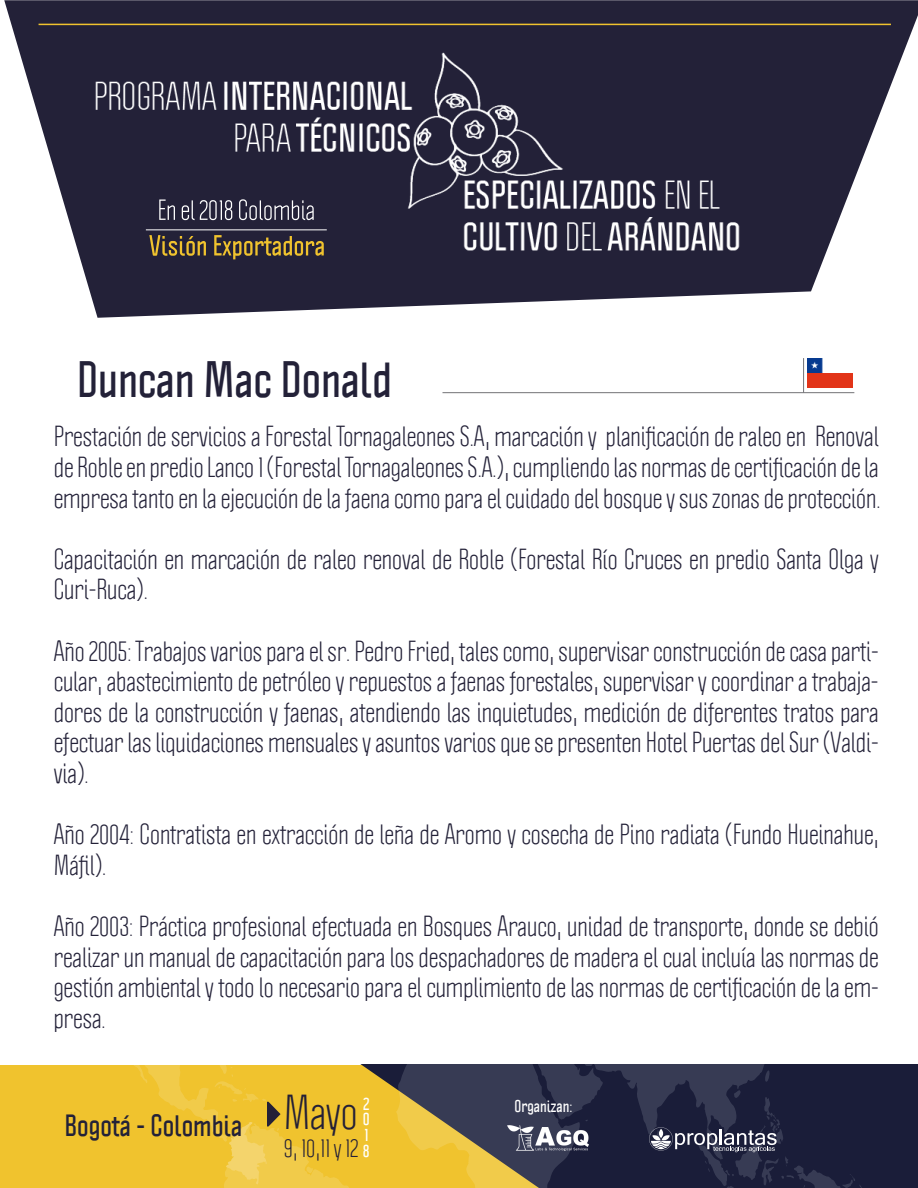
<style>
.page{position:relative;width:918px;height:1188px;background:#fff}
.page>*{position:absolute;margin:0;border:0;box-sizing:border-box;transform-origin:0 0}
.t1{font:700 45px "Politica";color:#232138}
.t2{font:43.05px "Politica";color:#242037}
.t3{font:700 27px "Politica";color:#232138}
.t4{font:25.5px/30.6px "Politica";color:#232138;text-align:justify}
.t5{font:22.95px "Politica";color:#242037}
.t6{font:700 15.75px/15.8px "Politica";color:#fffffd;text-align:justify}
.t7{font:700 15px "Politica";color:#fff}
</style>
<div class="page">
<svg style="left:4px;top:0;width:914px;height:318px;fill:#232138"></svg>
<img style="left:68px;top:49px;width:744px;height:210px">
<hr style="left:39px;top:24px;width:852px;height:1px;background:#f0c32e">
<svg style="left:159px;top:199px;width:16px;height:21px"></svg>
<svg style="left:182px;top:200px;width:50px;height:20px"></svg>
<svg style="left:239px;top:199px;width:75px;height:21px;background:#545264"></svg>
<svg style="left:149px;top:235px;width:57px;height:21px"></svg>
<svg style="left:214px;top:235px;width:110px;height:24px;background:#605134"></svg>
<hr style="left:146px;top:230px;width:181px;height:1px;background:#fff">
<svg style="left:358px;top:1065px;width:38px;height:123px;background:#ddb42e"></svg>
<svg style="left:396px;top:1065px;width:522px;height:123px;background:#4a4644"></svg>
<svg style="left:649px;top:1090px;width:213px;height:98px;background:#282b45"></svg>
<img style="left:507px;top:1125px;width:82px;height:26px">
<svg style="left:0;top:1065px;width:350px;height:123px;background:#efc333"></svg>
<img style="left:807px;top:358px;width:45px;height:30px">
<hr style="left:442px;top:392px;width:412px;height:1px;background:#727276">
<hr style="left:803px;top:358px;width:1px;height:35px;background:#727276">
<h1 class="t1" style="left:77px;top:349px;width:317px">Duncan Mac Donald</h1>
<p class="t4" style="left:54px;top:421px;width:828px">Prestación de servicios a Forestal Tornagaleones S.A, marcación y planificación de raleo en Renoval de Roble en predio Lanco 1 (Forestal Tornagaleones S.A.), cumpliendo las normas de certificación de la empresa tanto en la ejecución de la faena como para el cuidado del bosque y sus zonas de protección.</p>
<p class="t4" style="left:54px;top:544px;width:827px">Capacitación en marcación de raleo renoval de Roble (Forestal Río Cruces en predio Santa Olga y<br>Curi-Ruca).</p>
<p class="t4" style="left:54px;top:636px;width:827px">Año 2005: Trabajos varios para el sr. Pedro Fried, tales como, supervisar construcción de casa parti&shy;cular, abastecimiento de petróleo y repuestos a faenas forestales, supervisar y coordinar a trabaja&shy;dores de la construcción y faenas, atendiendo las inquietudes, medición de diferentes tratos para efectuar las liquidaciones mensuales y asuntos varios que se presenten Hotel Puertas del Sur (Valdi&shy;via).</p>
<p class="t4" style="left:54px;top:819px;width:826px">Año 2004: Contratista en extracción de leña de Aromo y cosecha de Pino radiata (Fundo Hueinahue,<br>Máfil).</p>
<p class="t4" style="left:54px;top:911px;width:827px">Año 2003: Práctica profesional efectuada en Bosques Arauco, unidad de transporte, donde se debió realizar un manual de capacitación para los despachadores de madera el cual incluía las normas de gestión ambiental y todo lo necesario para el cumplimiento de las normas de certificación de la em&shy;presa.</p>
<p class="t3" style="left:65px;top:1108px;width:179px">Bogotá - Colombia</p>
<h2 class="t2" style="left:284px;top:1086px;width:75px">Mayo</h2>
<p class="t5" style="left:284px;top:1134px;width:76px">9, 10,11 y 12</p>
<p class="t6" style="left:363px;top:1095px;width:8px">2<br>0<br>1<br>8</p>
<p class="t7" style="left:515px;top:1097px;width:59px">Organizan:</p>
</div>
